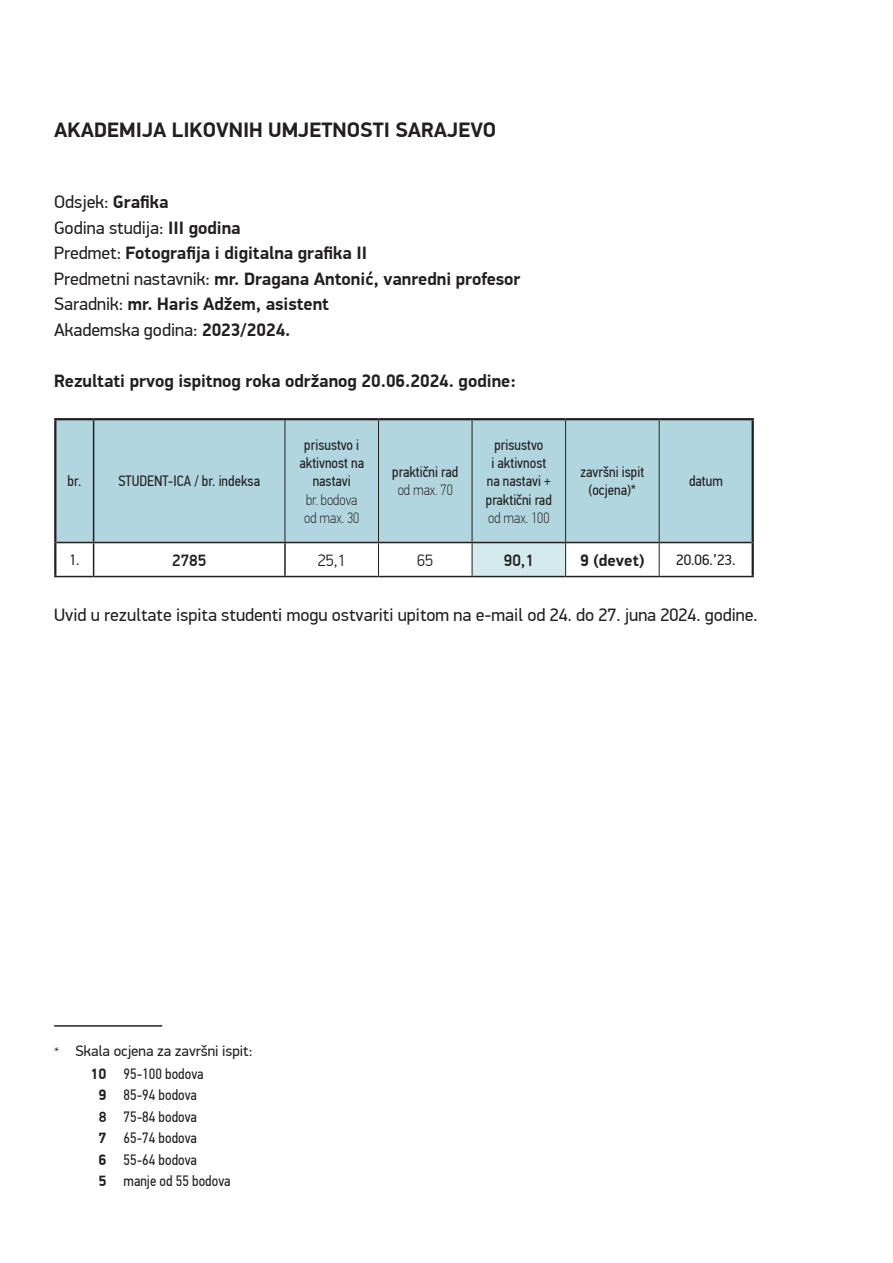
<style>
.page{position:relative;width:893px;height:1263px;background:#fff}
.page>*{position:absolute;margin:0;border:0;box-sizing:border-box;transform-origin:0 0}
.t1{font:700 21px "PF Din Display Pro";color:#231f20}
.t2{font:700 18px "PF Din Display Pro";color:#231f20}
.t3{font:18px "PF Din Display Pro";color:#231f20}
.t4{font:500 16.5px "PF Din Display Pro";color:#231f20}
.t5{font:700 16.5px "PF Din Display Pro";color:#231f20}
.t6{font:300 16.5px "PF Din Display Pro";color:#231f20}
.t7{font:15px/18px "PF Din Text Cond Pro";color:#231f20;text-align:center}
.t8{font:15px "PF Din Display Pro";color:#231f20}
.t9{font:100 15px "PF Din Text Cond Pro";color:#231f20}
.t10{font:700 15px "PF Din Display Pro";color:#231f20}
.s1{font-weight:700}
.s2{font-weight:400}
.s3{font-family:"Minion Pro";font-size:13.5px}
</style>
<div class="page">
<div style="left:55px;top:419px;width:39px;height:123px;background:#b1d6df"></div>
<div style="left:94px;top:419px;width:191px;height:123px;background:#b1d6df"></div>
<div style="left:286px;top:420px;width:466px;height:122px;background:#b1d6df"></div>
<svg style="left:56px;top:543px;width:696px;height:33px"></svg>
<div style="left:472px;top:542px;width:94px;height:34px;background:#d5eaee"></div>
<hr style="left:284px;top:543px;width:2px;height:33px;background:#231f20">
<hr style="left:472px;top:543px;width:1px;height:33px;background:#231f20">
<hr style="left:54px;top:418px;width:40px;height:2px;background:#231f20">
<hr style="left:54px;top:420px;width:2px;height:122px;background:#231f20">
<hr style="left:94px;top:418px;width:191px;height:2px;background:#231f20">
<hr style="left:285px;top:418px;width:93px;height:2px;background:#231f20">
<hr style="left:378px;top:418px;width:94px;height:2px;background:#231f20">
<hr style="left:472px;top:418px;width:94px;height:2px;background:#231f20">
<hr style="left:566px;top:418px;width:93px;height:2px;background:#231f20">
<hr style="left:659px;top:418px;width:95px;height:2px;background:#231f20">
<hr style="left:752px;top:420px;width:2px;height:122px;background:#231f20">
<hr style="left:54px;top:542px;width:2px;height:34px;background:#231f20">
<hr style="left:752px;top:542px;width:2px;height:34px;background:#231f20">
<hr style="left:94px;top:542px;width:191px;height:1px;background:#231f20">
<hr style="left:378px;top:420px;width:1px;height:122px;background:#231f20">
<hr style="left:472px;top:420px;width:1px;height:122px;background:#231f20">
<hr style="left:56px;top:542px;width:38px;height:1px;background:#231f20">
<hr style="left:285px;top:542px;width:93px;height:1px;background:#231f20">
<hr style="left:378px;top:542px;width:94px;height:1px;background:#231f20">
<hr style="left:472px;top:542px;width:93px;height:1px;background:#231f20">
<hr style="left:566px;top:542px;width:93px;height:1px;background:#231f20">
<hr style="left:659px;top:542px;width:93px;height:1px;background:#231f20">
<hr style="left:285px;top:420px;width:1px;height:122px;background:#231f20">
<hr style="left:565px;top:420px;width:1px;height:122px;background:#231f20">
<hr style="left:659px;top:420px;width:1px;height:122px;background:#231f20">
<hr style="left:565px;top:542px;width:1px;height:34px;background:#231f20">
<hr style="left:659px;top:542px;width:1px;height:34px;background:#231f20">
<hr style="left:378px;top:543px;width:1px;height:33px;background:#231f20">
<hr style="left:93px;top:420px;width:1px;height:122px;background:#231f20">
<hr style="left:93px;top:543px;width:1px;height:33px;background:#231f20">
<hr style="left:54px;top:576px;width:40px;height:1px;background:#231f20">
<hr style="left:94px;top:576px;width:191px;height:1px;background:#231f20">
<hr style="left:285px;top:576px;width:93px;height:1px;background:#231f20">
<hr style="left:378px;top:576px;width:94px;height:1px;background:#231f20">
<hr style="left:472px;top:576px;width:94px;height:1px;background:#231f20">
<hr style="left:566px;top:576px;width:93px;height:1px;background:#231f20">
<hr style="left:659px;top:576px;width:95px;height:1px;background:#231f20">
<hr style="left:54px;top:1025px;width:108px;height:2px;background:#231f20">
<p class="t1" style="left:54px;top:117px;width:443px">AKADEMIJA LIKOVNIH UMJETNOSTI SARAJEVO</p>
<p class="t3" style="left:54px;top:191px;width:116px">Odsjek: <span class="s1">Grafika</span></p>
<p class="t3" style="left:54px;top:217px;width:188px">Godina studija: <span class="s1">III godina</span></p>
<p class="t2" style="left:54px;top:242px;width:315px"><span class="s2">Predmet:</span> Fotografija i digitalna grafika II</p>
<p class="t2" style="left:54px;top:267px;width:468px"><span class="s2">Predmetni nastavnik:</span> mr. Dragana Antonić, vanredni profesor</p>
<p class="t2" style="left:54px;top:293px;width:276px"><span class="s2">Saradnik:</span> mr. Haris Adžem, asistent</p>
<p class="t3" style="left:54px;top:319px;width:238px">Akademska godina: <span class="s1">2023/2024.</span></p>
<p class="t2" style="left:54px;top:369px;width:463px">Rezultati prvog ispitnog roka održanog 20.06.2024. godine:</p>
<p class="t7" style="left:68px;top:472px;width:15px">br.</p>
<p class="t7" style="left:118px;top:472px;width:143px">STUDENT-ICA / br. indeksa</p>
<p class="t7" style="left:299px;top:436px;width:66px">prisustvo i aktivnost na nastavi</p>
<p class="t9" style="left:306px;top:491px;width:53px">br. bodova</p>
<p class="t9" style="left:304px;top:509px;width:57px">od max. 30</p>
<p class="t7" style="left:392px;top:463px;width:67px">praktični rad</p>
<p class="t9" style="left:398px;top:482px;width:57px">od max. 70</p>
<p class="t7" style="left:486px;top:436px;width:67px">prisustvo<br>i aktivnost na nastavi + praktični rad</p>
<p class="t9" style="left:488px;top:509px;width:63px">od max. 100</p>
<p class="t7" style="left:581px;top:463px;width:65px">završni ispit</p>
<p class="t7" style="left:589px;top:481px;width:49px">(ocjena)*</p>
<p class="t7" style="left:689px;top:472px;width:35px">datum</p>
<p class="t7" style="left:70px;top:551px;width:11px">1.</p>
<p class="t4" style="left:172px;top:550px;width:36px">2785</p>
<p class="t6" style="left:318px;top:551px;width:29px">25,1</p>
<p class="t6" style="left:417px;top:551px;width:18px">65</p>
<p class="t4" style="left:504px;top:550px;width:32px">90,1</p>
<p class="t5" style="left:580px;top:550px;width:66px">9 (devet)</p>
<p class="t8" style="left:676px;top:551px;width:61px">20.06.’23.</p>
<p class="t3" style="left:54px;top:604px;width:705px">Uvid u rezultate ispita studenti mogu ostvariti upitom na e-mail od 24. do 27. juna 2024. godine.</p>
<p class="t8" style="left:54px;top:1042px;width:200px"><span class="s3">*</span> Skala ocjena za završni ispit:</p>
<p class="t10" style="left:90px;top:1065px;width:18px">10</p>
<p class="t7" style="left:124px;top:1065px;width:82px">95-100 bodova</p>
<p class="t10" style="left:99px;top:1086px;width:10px">9</p>
<p class="t7" style="left:124px;top:1086px;width:75px">85-94 bodova</p>
<p class="t10" style="left:99px;top:1108px;width:9px">8</p>
<p class="t7" style="left:124px;top:1108px;width:75px">75-84 bodova</p>
<p class="t10" style="left:99px;top:1129px;width:10px">7</p>
<p class="t7" style="left:124px;top:1129px;width:75px">65-74 bodova</p>
<p class="t10" style="left:99px;top:1151px;width:10px">6</p>
<p class="t7" style="left:124px;top:1151px;width:75px">55-64 bodova</p>
<p class="t10" style="left:99px;top:1172px;width:10px">5</p>
<p class="t7" style="left:124px;top:1172px;width:109px">manje od 55 bodova</p>
</div>
